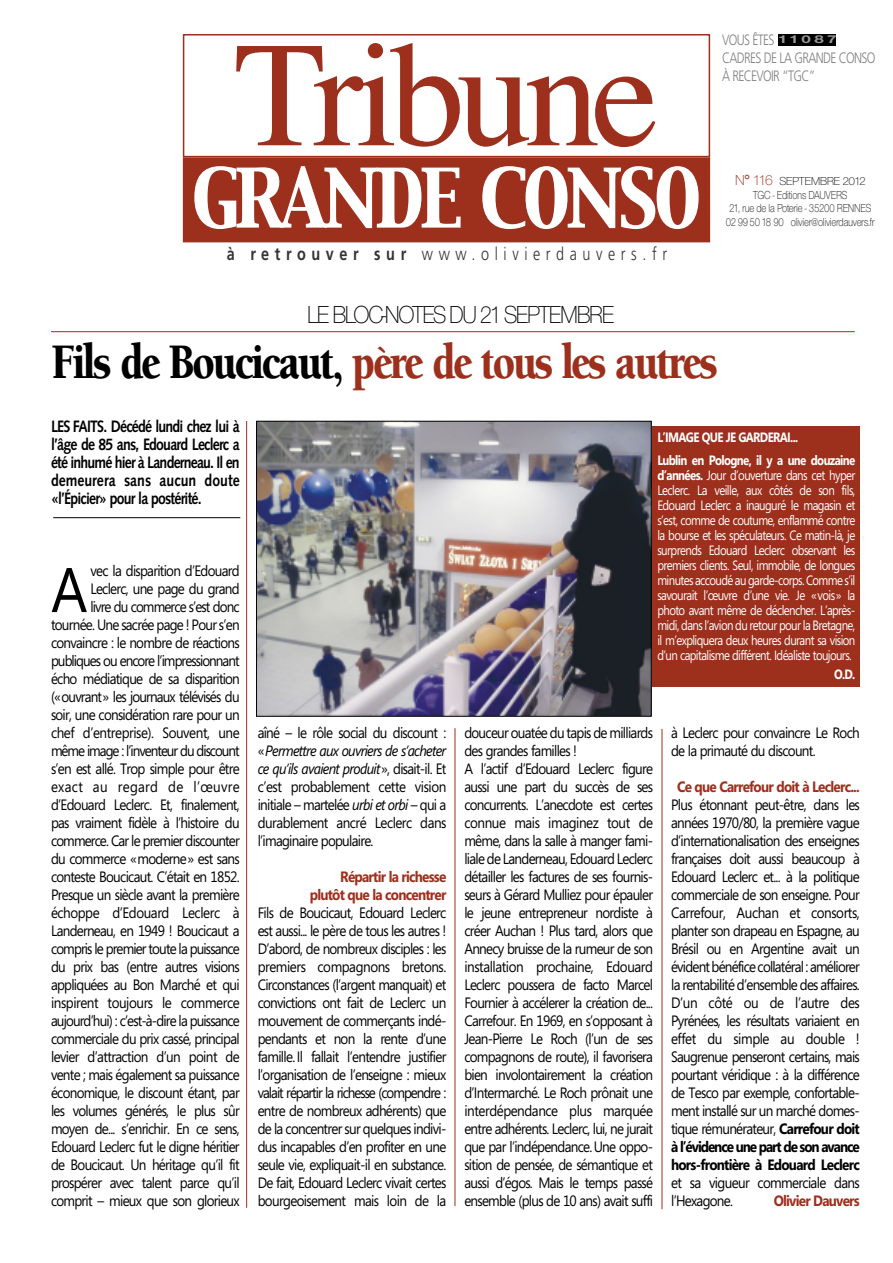
<style>
.page{position:relative;width:893px;height:1263px;background:#fff}
.page>*{position:absolute;margin:0;border:0;box-sizing:border-box;transform-origin:0 0}
.t1{font:150px "Times";letter-spacing:-.05em;color:#9d2f1d}
.t2{font:72px "Capitals";letter-spacing:-.065em;color:#fff}
.t3{font:62.85px "Segoe";color:#000;scale:.9 1}
.t4{font:900 51px "Berkeley";letter-spacing:-.055em;color:#9d2f1d;scale:.82 1}
.t5{font:300 25.5px "Nimbus Sans Novus T";letter-spacing:-.09em;color:#000;scale:.9 1}
.t6{font:300 18px "Frutiger";letter-spacing:.39em;color:#333;scale:.8 1}
.t7{font:700 16.5px/18px "Syntax";letter-spacing:-.055em;color:#000;text-align:justify;scale:.85 1}
.t8{font:15px/18px "Segoe";letter-spacing:-.055em;color:#000;text-align:justify;scale:.9 1}
.t9{font:700 15px/18px "Segoe";letter-spacing:-.055em;color:#9d2f1d;text-align:right;scale:.9 1}
.t10{font:300 15px/18px "Frutiger";letter-spacing:-.055em;color:#808080;scale:.8 1}
.t11{font:13.5px/15px "Segoe";letter-spacing:-.055em;color:#fff;text-align:justify;scale:.85 1}
.t12{font:700 13.5px/23.5px "Segoe";letter-spacing:-.055em;color:#fff;scale:.85 1}
.t13{font:300 12px/13.5px "Nimbus Sans Novus T";letter-spacing:-.03em;color:#000;text-align:center}
.t14{font:700 11.7px "Nimbus Sans Novus T";letter-spacing:.135em;color:#999;scale:1.54 1}
.s1{font-weight:700}
.s2{font-size:15px;color:#9e2c1b}
.s3{color:#000}
.s4{font-style:italic}
</style>
<div class="page">
<div style="left:183px;top:34px;width:527px;height:123px;border:2px solid #9d2f1d"></div>
<div style="left:184px;top:159px;width:525px;height:82px;background:#9d2f1d"></div>
<div style="left:183px;top:157px;width:527px;height:85px;border:2px solid #9d2f1d"></div>
<div style="left:778px;top:34px;width:58px;height:12px;background:#000"></div>
<hr style="left:51px;top:331px;width:804px;height:1px;background:#9e2c1b">
<hr style="left:246px;top:421px;width:1px;height:787px;background:#9d2f1d">
<hr style="left:455px;top:728px;width:1px;height:478px;background:#9d2f1d">
<hr style="left:662px;top:729px;width:1px;height:480px;background:#9d2f1d">
<hr style="left:53px;top:517px;width:187px;height:1px;background:#000">
<div style="left:385px;top:426px;width:475px;height:261px;background:#9d2f1d"></div>
<img style="left:258px;top:423px;width:391px;height:291px">
<div style="left:256px;top:421px;width:395px;height:295px;border:1px solid #000"></div>
<h1 class="t1" style="left:234px;top:33px;width:426px">Tribune</h1>
<h2 class="t2" style="left:191px;top:156px;width:512px">GRANDE CONSO</h2>
<p class="t6" style="left:227px;top:247px;width:552px"><span class="s1">à retrouver sur</span> www.olivierdauvers.fr</p>
<h3 class="t5" style="left:307px;top:299px;width:343px">LE BLOC-NOTES DU 21 SEPTEMBRE</h3>
<p class="t10" style="left:722px;top:32px;width:193px">VOUS ÊTES<br>CADRES DE LA GRANDE CONSO<br>À RECEVOIR “TGC”</p>
<p class="t14" style="left:777px;top:32px;width:40px">11087</p>
<p class="t13" style="left:726px;top:174px;width:150px"><span class="s2">N° 116</span> SEPTEMBRE 2012<br>TGC - Editions DAUVERS<br>21, rue de la Poterie - 35200 RENNES<br>02 99 50 18 90 olivier@olivierdauvers.fr</p>
<h3 class="t4" style="left:51px;top:342px;width:815px"><span class="s3">Fils de Boucicaut,</span> père de tous les autres</h3>
<p class="t7" style="left:51px;top:419px;width:223px">LES FAITS. Décédé lundi chez lui à l’âge de 85 ans, Edouard Leclerc a été inhumé hier à Landerneau. Il en demeurera sans aucun doute «l’Épicier» pour la postérité.</p>
<p class="t8" style="left:51px;top:561px;width:211px;text-align:right">vec la disparition d’Edouard Leclerc, une page du grand<br>livre du commerce s’est donc tournée. Une sacrée page ! Pour s’en convaincre : le nombre de réactions publiques ou encore l’impressionnant écho médiatique de sa disparition («ouvrant» les journaux télévisés du soir, une considération rare pour un chef d’entreprise). Souvent, une même image : l’inventeur du discount s’en est allé. Trop simple pour être exact au regard de l’œuvre d’Edouard Leclerc. Et, finalement, pas vraiment fidèle à l’histoire du commerce. Car le premier discounter du commerce «moderne» est sans conteste Boucicaut. C’était en 1852.<br>Presque un siècle avant la première échoppe d’Edouard Leclerc à Landerneau, en 1949 ! Boucicaut a compris le premier toute la puissance du prix bas (entre autres visions appliquées au Bon Marché et qui inspirent toujours le commerce aujourd’hui) : c’est-à-dire la puissance commerciale du prix cassé, principal levier d’attraction d’un point de vente ; mais également sa puissance économique, le discount étant, par les volumes générés, le plus sûr moyen de... s’enrichir. En ce sens, Edouard Leclerc fut le digne héritier de Boucicaut. Un héritage qu’il fit prospérer avec talent parce qu’il comprit – mieux que son glorieux</p>
<h3 class="t3" style="left:51px;top:545px;width:42px">A</h3>
<p class="t12" style="left:657px;top:425px;width:234px">L’IMAGE quE jE GArdErAI...<br>Lublin en Pologne, il y a une douzaine</p>
<p class="t11" style="left:657px;top:467px;width:234px"><span class="s1">d’années.</span> Jour d’ouverture dans cet hyper Leclerc. La veille, aux côtés de son fils, Edouard Leclerc a inauguré le magasin et s’est, comme de coutume, enflammé contre la bourse et les spéculateurs. Ce matin-là, je surprends Edouard Leclerc observant les premiers clients. Seul, immobile, de longues minutes accoudé au garde-corps. Comme s’il savourait l’œuvre d’une vie. Je «vois» la photo avant même de déclencher. L’après&shy;midi, dans l’avion du retour pour la Bretagne, il m’expliquera deux heures durant sa vision d’un capitalisme différent. Idéaliste toujours.</p>
<p class="t12" style="left:834px;top:662px;width:27px">O.d.</p>
<p class="t8" style="left:258px;top:723px;width:211px">aîné – le rôle social du discount : «<span class="s4">Permettre aux ouvriers de s’acheter ce qu’ils avaient produit</span>», disait-il. Et c’est probablement cette vision initiale – martelée <span class="s4">urbi et orbi</span> – qui a durablement ancré Leclerc dans l’imaginaire populaire.</p>
<p class="t9" style="left:310px;top:867px;width:153px">répartir la richesse plutôt que la concentrer</p>
<p class="t8" style="left:258px;top:903px;width:211px">Fils de Boucicaut, Edouard Leclerc est aussi... le père de tous les autres !<br>D’abord, de nombreux disciples : les premiers compagnons bretons.<br>Circonstances (l’argent manquait) et convictions ont fait de Leclerc un mouvement de commerçants indé&shy;pendants et non la rente d’une famille. Il fallait l’entendre justifier l’organisation de l’enseigne : mieux valait répartir la richesse (compendre : entre de nombreux adhérents) que de la concentrer sur quelques indivi&shy;dus incapables d’en profiter en une seule vie, expliquait-il en substance.<br>De fait, Edouard Leclerc vivait certes bourgeoisement mais loin de la</p>
<p class="t8" style="left:464px;top:723px;width:211px;text-align:left">douceur ouatée du tapis de milliards des grandes familles !<br>A l’actif d’Edouard Leclerc figure aussi une part du succès de ses concurrents. L’anecdote est certes connue mais imaginez tout de même, dans la salle à manger fami&shy;liale de Landerneau, Edouard Leclerc détailler les factures de ses fournis&shy;seurs à Gérard Mulliez pour épauler le jeune entrepreneur nordiste à créer Auchan ! Plus tard, alors que Annecy bruisse de la rumeur de son installation prochaine, Edouard Leclerc poussera de facto Marcel Fournier à accélerer la création de...<br>Carrefour. En 1969, en s’opposant à Jean-Pierre Le Roch (l’un de ses compagnons de route), il favorisera bien involontairement la création d’Intermarché. Le Roch prônait une interdépendance plus marquée entre adhérents. Leclerc, lui, ne jurait que par l’indépendance. Une oppo&shy;sition de pensée, de sémantique et aussi d’égos. Mais le temps passé ensemble (plus de 10 ans) avait suffi</p>
<p class="t8" style="left:671px;top:723px;width:211px">à Leclerc pour convaincre Le Roch de la primauté du discount.</p>
<p class="t9" style="left:677px;top:777px;width:205px">Ce que Carrefour doit à Leclerc...</p>
<p class="t8" style="left:671px;top:795px;width:211px">Plus étonnant peut-être, dans les années 1970/80, la première vague d’internationalisation des enseignes françaises doit aussi beaucoup à Edouard Leclerc et... à la politique commerciale de son enseigne. Pour Carrefour, Auchan et consorts, planter son drapeau en Espagne, au Brésil ou en Argentine avait un évident bénéfice collatéral : améliorer la rentabilité d’ensemble des affaires.<br>D’un côté ou de l’autre des Pyrénées, les résultats variaient en effet du simple au double !<br>Saugrenue penseront certains, mais pourtant véridique : à la différence de Tesco par exemple, confortable&shy;ment installé sur un marché domes&shy;tique rémunérateur, <span class="s1">Carrefour doit à l’évidence une part de son avance hors-frontière à Edouard Leclerc</span></p>
<p class="t8" style="left:671px;top:1173px;width:211px">et sa vigueur commerciale dans l’Hexagone.</p>
<p class="t9" style="left:774px;top:1191px;width:97px">Olivier dauvers</p>
</div>
